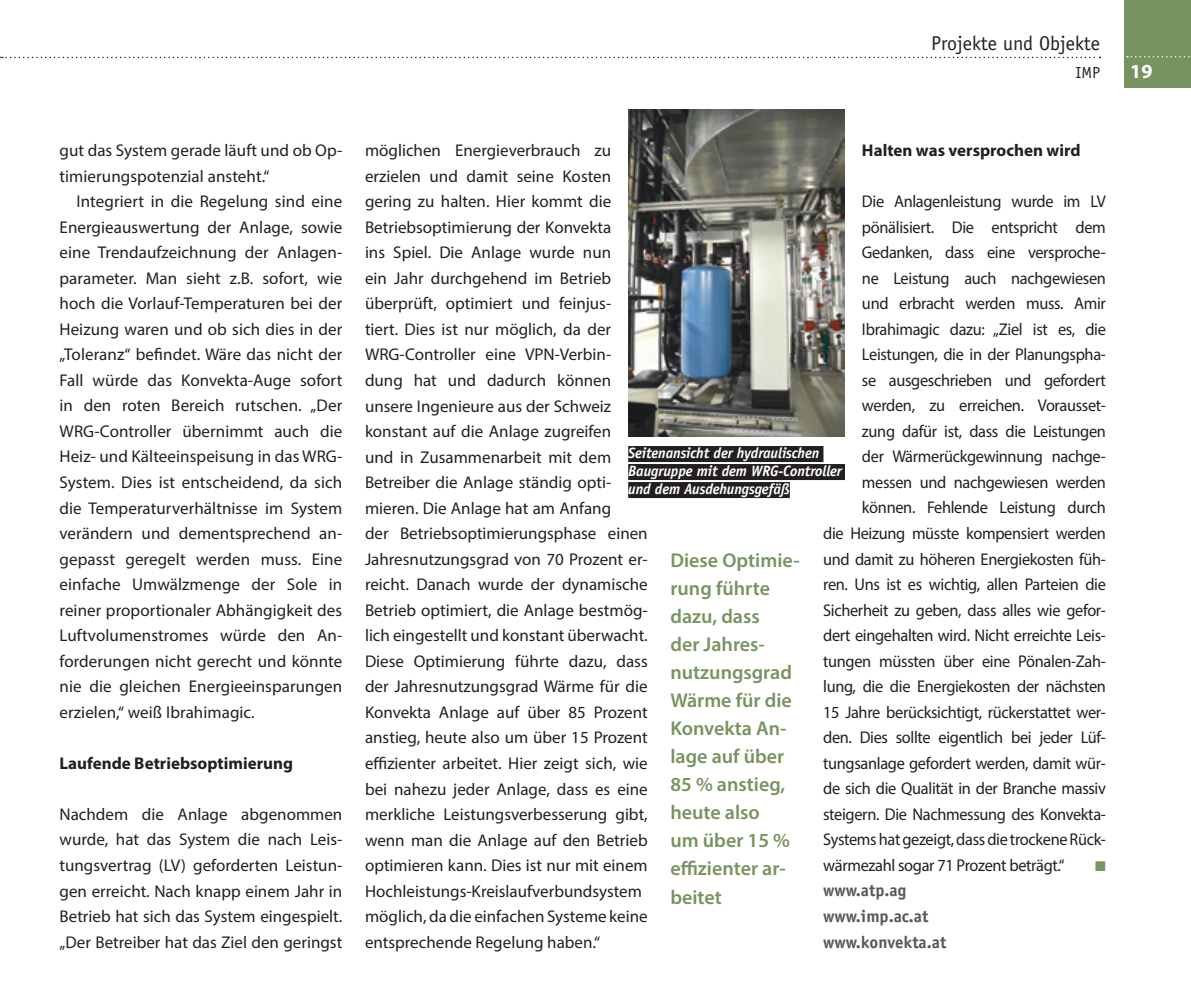
<style>
.page{position:relative;width:1191px;height:992px;background:#fff}
.page>*{position:absolute;margin:0;border:0;box-sizing:border-box;transform-origin:0 0}
.t1{font:600 20px/28px "Myriad Pro";color:#779460}
.t2{font:20px "Officina Sans";color:#231f20}
.t3{font:700 20px "Myriad Pro";color:#fff}
.t4{font:17px/25.6px "Myriad Pro";color:#231f20}
.t5{font:17px "Myriad Pro";letter-spacing:-.02em;color:#231f20;scale:.96 1}
.t6{font:700 17px "Myriad Pro";color:#231f20}
.t7{font:700 17px/25.6px "Officina Sans";color:#57585a}
.t8{font:16px "Officina Sans";color:#231f20}
.t9{font:italic 700 15px/18px "Officina Sans";letter-spacing:-.01em;color:#fff}
.t10{font:14px "Zapf Dingbats Std";color:#779460}
</style>
<div class="page">
<div style="left:628px;top:446px;width:195px;height:16px;background:#231f20"></div>
<div style="left:628px;top:464px;width:217px;height:16px;background:#231f20"></div>
<div style="left:628px;top:482px;width:162px;height:16px;background:#231f20"></div>
<img style="left:628px;top:109px;width:217px;height:328px">
<div style="left:1124px;top:0;width:67px;height:88px;background:#779460"></div>
<svg style="left:0;top:57px;width:1100px;height:1px"></svg>
<svg style="left:1127px;top:56px;width:63px;height:1px"></svg>
<p class="t2" style="left:931px;top:31px;width:170px">Projekte und Objekte</p>
<p class="t8" style="left:1075px;top:64px;width:26px">IMP</p>
<p class="t3" style="left:1130px;top:58px;width:24px">19</p>
<p class="t4" style="left:60px;top:137px;width:284px">gut das System gerade läuft und ob Op&shy;timierungspotenzial ansteht.“</p>
<p class="t4" style="left:60px;top:188px;width:284px;text-align:justify;text-indent:17px">Integriert in die Regelung sind eine Energieauswertung der Anlage, sowie eine Trendaufzeichnung der Anlagen&shy;parameter. Man sieht z.B. sofort, wie hoch die Vorlauf-Temperaturen bei der Heizung waren und ob sich dies in der „Toleranz“ befindet. Wäre das nicht der Fall würde das Konvekta-Auge sofort in den roten Bereich rutschen. „Der WRG-Controller übernimmt auch die Heiz- und Kälteeinspeisung in das WRG-System. Dies ist entscheidend, da sich die Temperaturverhältnisse im System verändern und dementsprechend an&shy;gepasst geregelt werden muss. Eine einfache Umwälzmenge der Sole in reiner proportionaler Abhängigkeit des Luftvolumenstromes würde den An&shy;forderungen nicht gerecht und könnte nie die gleichen Energieeinsparungen erzielen,“ weiß Ibrahimagic.</p>
<p class="t6" style="left:60px;top:751px;width:235px">Laufende Betriebsoptimierung</p>
<p class="t4" style="left:60px;top:801px;width:284px;text-align:justify">Nachdem die Anlage abgenommen wurde, hat das System die nach Leis&shy;tungsvertrag (LV) geforderten Leistun&shy;gen erreicht. Nach knapp einem Jahr in Betrieb hat sich das System eingespielt. „Der Betreiber hat das Ziel den geringst</p>
<p class="t4" style="left:365px;top:137px;width:284px">möglichen Energieverbrauch zu erzielen und damit seine Kosten gering zu halten. Hier kommt die Betriebsoptimierung der Konvekta<br>ins Spiel. Die Anlage wurde nun<br>ein Jahr durchgehend im Betrieb überprüft, optimiert und feinjus&shy;tiert. Dies ist nur möglich, da der WRG-Controller eine VPN-Verbin&shy;dung hat und dadurch können unsere Ingenieure aus der Schweiz konstant auf die Anlage zugreifen<br>und in Zusammenarbeit mit dem Betreiber die Anlage ständig opti&shy;mieren. Die Anlage hat am Anfang<br>der Betriebsoptimierungsphase einen Jahresnutzungsgrad von 70 Prozent er&shy;reicht. Danach wurde der dynamische Betrieb optimiert, die Anlage bestmög&shy;lich eingestellt und konstant überwacht.<br>Diese Optimierung führte dazu, dass der Jahresnutzungsgrad Wärme für die Konvekta Anlage auf über 85 Prozent anstieg, heute also um über 15 Prozent effizienter arbeitet. Hier zeigt sich, wie bei nahezu jeder Anlage, dass es eine merkliche Leistungsverbesserung gibt, wenn man die Anlage auf den Betrieb optimieren kann. Dies ist nur mit einem Hochleistungs-Kreislaufverbundsystem möglich, da die einfachen Systeme keine entsprechende Regelung haben.“</p>
<p class="t6" style="left:862px;top:139px;width:220px">Halten was versprochen wird</p>
<p class="t5" style="left:862px;top:191px;width:256px">Die Anlagenleistung wurde im LV</p>
<p class="t5" style="left:862px;top:216px;width:256px">pönälisiert. Die entspricht dem</p>
<p class="t5" style="left:862px;top:242px;width:255px">Gedanken, dass eine versproche-</p>
<p class="t5" style="left:862px;top:267px;width:256px">ne Leistung auch nachgewiesen</p>
<p class="t5" style="left:862px;top:293px;width:256px">und erbracht werden muss. Amir</p>
<p class="t5" style="left:862px;top:318px;width:255px">Ibrahimagic dazu: „Ziel ist es, die</p>
<p class="t5" style="left:862px;top:344px;width:255px">Leistungen, die in der Planungspha-</p>
<p class="t5" style="left:862px;top:369px;width:255px">se ausgeschrieben und gefordert</p>
<p class="t5" style="left:862px;top:395px;width:255px">werden, zu erreichen. Vorausset-</p>
<p class="t5" style="left:862px;top:420px;width:256px">zung dafür ist, dass die Leistungen</p>
<p class="t5" style="left:862px;top:446px;width:255px">der Wärmerückgewinnung nachge-</p>
<p class="t5" style="left:862px;top:471px;width:256px">messen und nachgewiesen werden</p>
<p class="t5" style="left:862px;top:497px;width:256px">können. Fehlende Leistung durch</p>
<p class="t5" style="left:823px;top:522px;width:296px">die Heizung müsste kompensiert werden</p>
<p class="t5" style="left:823px;top:548px;width:296px">und damit zu höheren Energiekosten füh-</p>
<p class="t5" style="left:823px;top:573px;width:296px">ren. Uns ist es wichtig, allen Parteien die</p>
<p class="t5" style="left:823px;top:599px;width:296px">Sicherheit zu geben, dass alles wie gefor-</p>
<p class="t5" style="left:823px;top:624px;width:296px">dert eingehalten wird. Nicht erreichte Leis-</p>
<p class="t5" style="left:823px;top:650px;width:296px">tungen müssten über eine Pönalen-Zah-</p>
<p class="t5" style="left:823px;top:675px;width:296px">lung, die die Energiekosten der nächsten</p>
<p class="t5" style="left:823px;top:701px;width:296px">15 Jahre berücksichtigt, rückerstattet wer-</p>
<p class="t5" style="left:823px;top:726px;width:296px">den. Dies sollte eigentlich bei jeder Lüf-</p>
<p class="t5" style="left:823px;top:752px;width:296px">tungsanlage gefordert werden, damit wür-</p>
<p class="t5" style="left:823px;top:778px;width:296px">de sich die Qualität in der Branche massiv</p>
<p class="t5" style="left:823px;top:803px;width:296px">steigern. Die Nachmessung des Konvekta-</p>
<p class="t5" style="left:823px;top:829px;width:296px">Systems hat gezeigt, dass die trockene Rück-</p>
<p class="t5" style="left:823px;top:854px;width:253px">wärmezahl sogar 71 Prozent beträgt.“</p>
<p class="t10" style="left:1095px;top:859px;width:12px">■</p>
<p class="t7" style="left:823px;top:877px;width:125px">www.atp.ag www.imp.ac.at www.konvekta.at</p>
<p class="t9" style="left:628px;top:444px;width:215px">Seitenansicht der hydraulischen<br>Baugruppe mit dem WRG-Controller und dem Ausdehungsgefäß</p>
<p class="t1" style="left:670px;top:546px;width:131px">Diese Optimie&shy;rung führte dazu, dass<br>der Jahres&shy;nutzungsgrad<br>Wärme für die<br>Konvekta An&shy;lage auf über<br>85 % anstieg, heute also<br>um über 15 % effizienter ar&shy;beitet</p>
</div>
